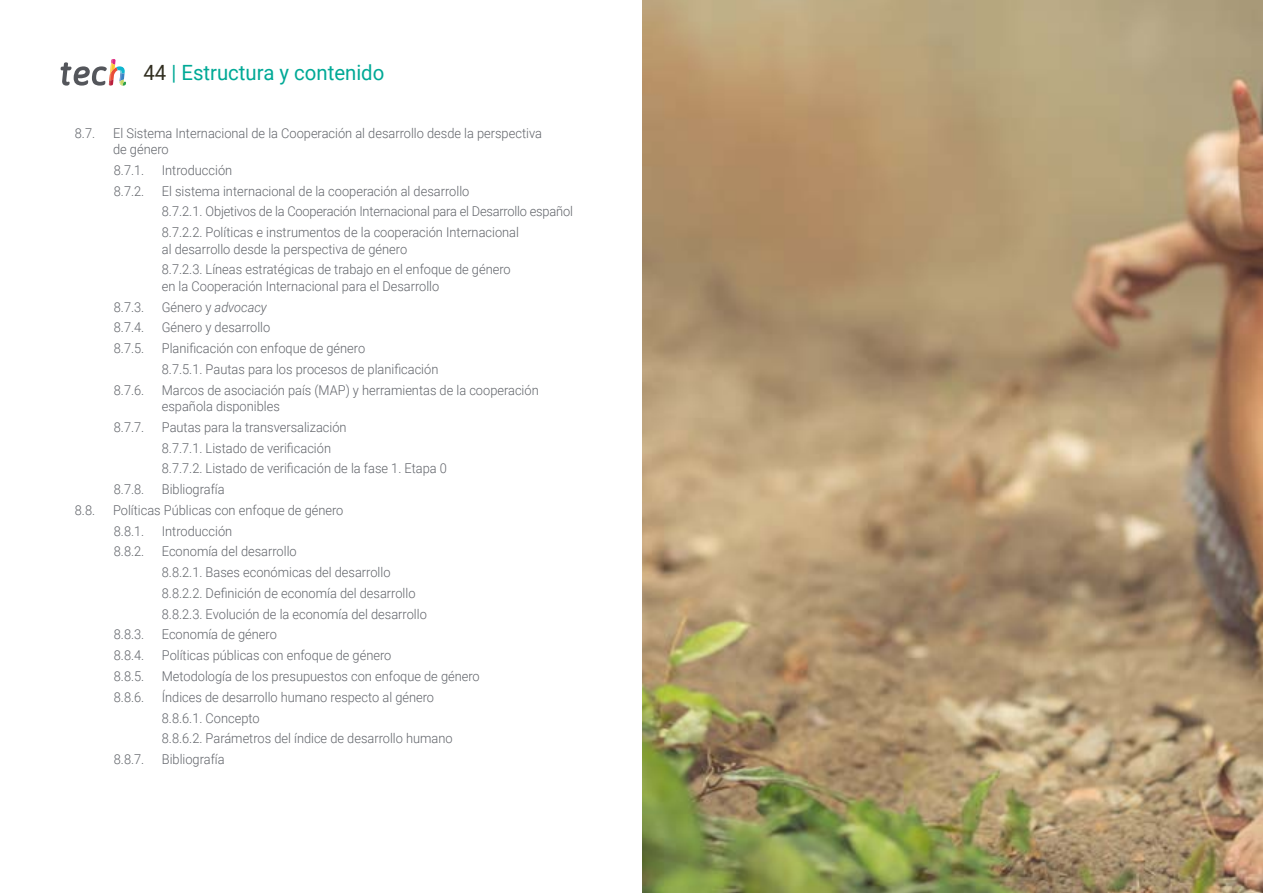
<style>
.page{position:relative;width:1263px;height:893px;background:#fff}
.page>*{position:absolute;margin:0;border:0;box-sizing:border-box;transform-origin:0 0}
.t1{font:21px "Roboto";color:#00a996}
.t2{font:300 13.5px/20.7px "Roboto";color:#61646a;scale:.95 1}
.t3{font:italic 300 13.5px "Roboto";color:#61646a;scale:.95 1}
.s1{color:#312e20}
.s2{font-style:normal}
</style>
<div class="page">
<svg style="left:61px;top:59px;width:65px;height:27px"></svg>
<img style="left:642px;top:0;width:621px;height:893px">
<h1 class="t1" style="left:144px;top:57px;width:242px"><span class="s1">44</span> | Estructura y contenido</h1>
<p class="t2" style="left:75px;top:122px;width:23px">8.7.</p>
<p class="t2" style="left:113px;top:124px;width:453px;line-height:16.5px">El Sistema Internacional de la Cooperación al desarrollo desde la perspectiva de género</p>
<p class="t2" style="left:114px;top:159px;width:34px">8.7.1.</p>
<p class="t2" style="left:162px;top:159px;width:76px">Introducción</p>
<p class="t2" style="left:114px;top:180px;width:34px">8.7.2.</p>
<p class="t2" style="left:162px;top:180px;width:434px">El sistema internacional de la cooperación al desarrollo<br>8.7.2.1. Objetivos de la Cooperación Internacional para el Desarrollo español<br>8.7.2.2. Políticas e instrumentos de la cooperación Internacional</p>
<p class="t2" style="left:162px;top:238px;width:369px">al desarrollo desde la perspectiva de género<br>8.7.2.3. Líneas estratégicas de trabajo en el enfoque de género</p>
<p class="t2" style="left:162px;top:275px;width:294px">en la Cooperación Internacional para el Desarrollo</p>
<p class="t2" style="left:114px;top:296px;width:34px">8.7.3.</p>
<p class="t3" style="left:162px;top:297px;width:112px"><span class="s2">Género y</span> advocacy</p>
<p class="t2" style="left:114px;top:317px;width:34px">8.7.4.</p>
<p class="t2" style="left:162px;top:317px;width:116px">Género y desarrollo</p>
<p class="t2" style="left:114px;top:338px;width:34px">8.7.5.</p>
<p class="t2" style="left:162px;top:338px;width:293px">Planificación con enfoque de género<br>8.7.5.1. Pautas para los procesos de planificación</p>
<p class="t2" style="left:114px;top:379px;width:34px">8.7.6.</p>
<p class="t2" style="left:162px;top:381px;width:398px;line-height:16.5px">Marcos de asociación país (MAP) y herramientas de la cooperación española disponibles</p>
<p class="t2" style="left:114px;top:416px;width:34px">8.7.7.</p>
<p class="t2" style="left:162px;top:416px;width:302px">Pautas para la transversalización<br>8.7.7.1. Listado de verificación<br>8.7.7.2. Listado de verificación de la fase 1. Etapa 0</p>
<p class="t2" style="left:114px;top:479px;width:34px">8.7.8.</p>
<p class="t2" style="left:162px;top:479px;width:68px">Bibliografía</p>
<p class="t2" style="left:75px;top:499px;width:23px">8.8.</p>
<p class="t2" style="left:113px;top:499px;width:244px">Políticas Públicas con enfoque de género<br>8.8.1.</p>
<p class="t2" style="left:162px;top:520px;width:76px">Introducción</p>
<p class="t2" style="left:114px;top:541px;width:34px">8.8.2.</p>
<p class="t2" style="left:162px;top:541px;width:280px">Economía del desarrollo<br>8.8.2.1. Bases económicas del desarrollo 8.8.2.2. Definición de economía del desarrollo 8.8.2.3. Evolución de la economía del desarrollo</p>
<p class="t2" style="left:114px;top:624px;width:34px">8.8.3.</p>
<p class="t2" style="left:162px;top:624px;width:123px">Economía de género</p>
<p class="t2" style="left:114px;top:645px;width:34px">8.8.4.</p>
<p class="t2" style="left:162px;top:645px;width:243px">Políticas públicas con enfoque de género</p>
<p class="t2" style="left:114px;top:665px;width:34px">8.8.5.</p>
<p class="t2" style="left:162px;top:665px;width:336px">Metodología de los presupuestos con enfoque de género</p>
<p class="t2" style="left:114px;top:686px;width:34px">8.8.6.</p>
<p class="t2" style="left:162px;top:686px;width:308px">Índices de desarrollo humano respecto al género<br>8.8.6.1. Concepto<br>8.8.6.2. Parámetros del índice de desarrollo humano</p>
<p class="t2" style="left:114px;top:748px;width:34px">8.8.7.</p>
<p class="t2" style="left:162px;top:748px;width:68px">Bibliografía</p>
</div>
